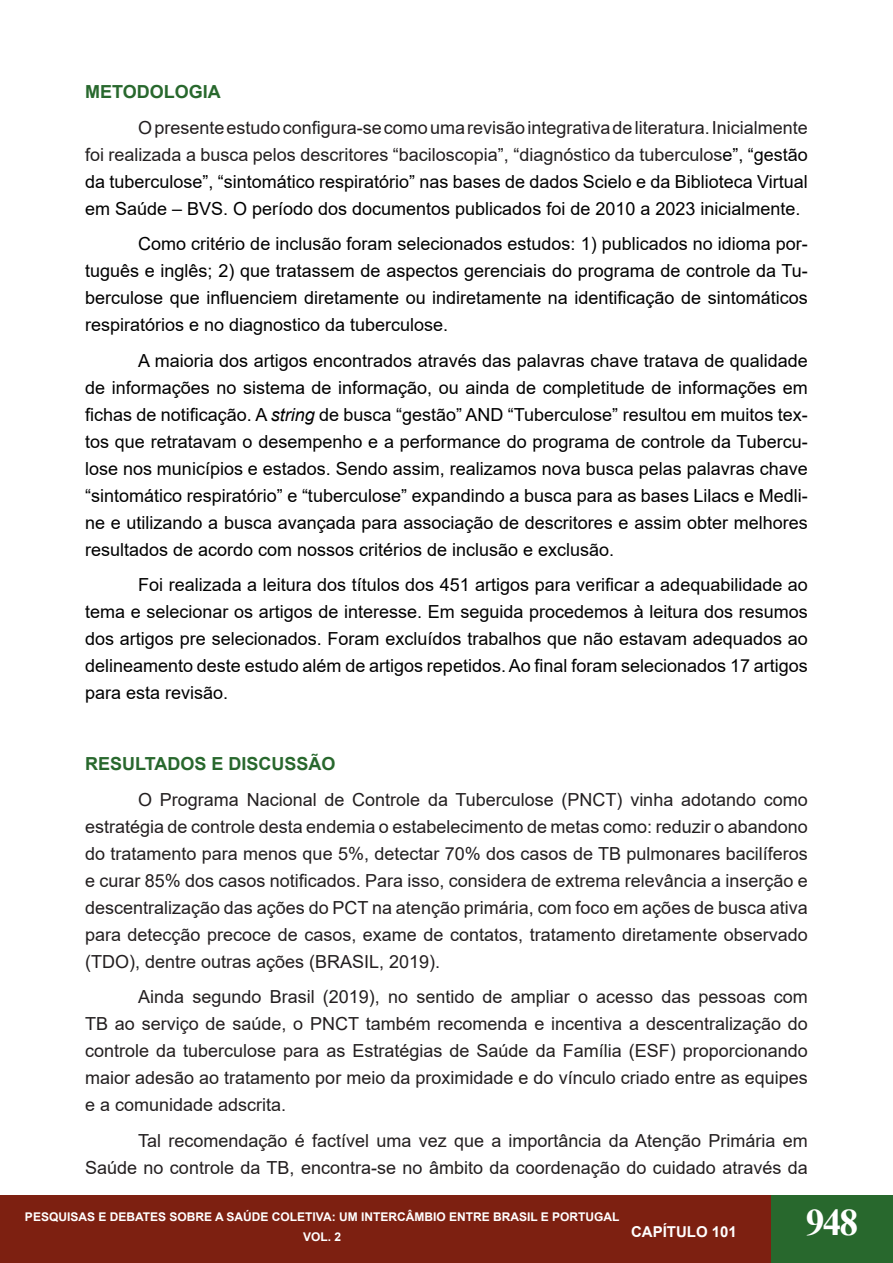
<style>
.page{position:relative;width:893px;height:1263px;background:#fff}
.page>*{position:absolute;margin:0;border:0;box-sizing:border-box;transform-origin:0 0}
.t1{font:700 37.5px "Times New Roman";color:#fff}
.x_msonormal{font:18px/27px "Arial";color:#000;text-align:justify}
.t2{font:18px/27px "Arial";color:#231f20;text-align:justify}
.t3{font:700 18px "Arial";color:#28682d}
.t4{font:700 15px "Arial";color:#fff}
.t5{font:700 12px/20.2px "Arial";color:#fff;text-align:center}
.s1{color:#231f20}
.s2{font-style:italic}
</style>
<div class="page">
<div style="left:0;top:1196px;width:893px;height:67px;background:#7d2011"></div>
<div style="left:771px;top:1196px;width:122px;height:67px;background:#28682d"></div>
<p class="t3" style="left:85px;top:79px;width:137px">METODOLOGIA</p>
<p class="x_msonormal" style="left:85px;top:114px;width:724px;text-indent:53px"><span class="s1">O presente estudo configura-se como uma revisão integrativa de literatura. Inicialmente foi realizada a busca pelos descritores “baciloscopia”, “diagnóstico da tuberculos</span>e”, “gestão da tuberculose”, “sintomático respiratório” nas bases de dados Scielo e da Biblioteca Virtual em Saúde – BVS. O período dos documentos publicados foi de 2010 a 2023 inicialmente.</p>
<p class="x_msonormal" style="left:85px;top:230px;width:724px;text-indent:53px">Como critério de inclusão foram selecionados estudos: 1) publicados no idioma por&shy;tuguês e inglês; 2) que tratassem de aspectos gerenciais do programa de controle da Tu&shy;berculose que influenciem diretamente ou indiretamente na identificação de sintomáticos respiratórios e no diagnostico da tuberculose.</p>
<p class="x_msonormal" style="left:85px;top:347px;width:724px;text-indent:53px">A maioria dos artigos encontrados através das palavras chave tratava de qualidade de informações no sistema de informação, ou ainda de completitude de informações em fichas de notificação. A <span class="s2">string</span> de busca “gestão” AND “Tuberculose” resultou em muitos tex&shy;tos que retratavam o desempenho e a performance do programa de controle da Tubercu&shy;lose nos municípios e estados. Sendo assim, realizamos nova busca pelas palavras chave “sintomático respiratório” e “tuberculose” expandindo a busca para as bases Lilacs e Medli&shy;ne e utilizando a busca avançada para associação de descritores e assim obter melhores resultados de acordo com nossos critérios de inclusão e exclusão.</p>
<p class="x_msonormal" style="left:85px;top:571px;width:724px;text-indent:53px">Foi realizada a leitura dos títulos dos 451 artigos para verificar a adequabilidade ao tema e selecionar os artigos de interesse. Em seguida procedemos à leitura dos resumos dos artigos pre selecionados. Foram excluídos trabalhos que não estavam adequados ao delineamento deste estudo além de artigos repetidos. Ao final foram selecionados 17 artigos para esta revisão.</p>
<p class="t3" style="left:85px;top:751px;width:252px">RESULTADOS E DISCUSSÃO</p>
<p class="t2" style="left:85px;top:786px;width:724px;text-indent:53px">O Programa Nacional de Controle da Tuberculose (PNCT) vinha adotando como estratégia de controle desta endemia o estabelecimento de metas como: reduzir o abandono do tratamento para menos que 5%, detectar 70% dos casos de TB pulmonares bacilíferos e curar 85% dos casos notificados. Para isso, considera de extrema relevância a inserção e descentralização das ações do PCT na atenção primária, com foco em ações de busca ativa para detecção precoce de casos, exame de contatos, tratamento diretamente observado (TDO), dentre outras ações (BRASIL, 2019).</p>
<p class="t2" style="left:85px;top:983px;width:724px;text-indent:53px">Ainda segundo Brasil (2019), no sentido de ampliar o acesso das pessoas com TB ao serviço de saúde, o PNCT também recomenda e incentiva a descentralização do controle da tuberculose para as Estratégias de Saúde da Família (ESF) proporcionando maior adesão ao tratamento por meio da proximidade e do vínculo criado entre as equipes e a comunidade adscrita.</p>
<p class="t2" style="left:85px;top:1127px;width:724px;text-align:right">Tal recomendação é factível uma vez que a importância da Atenção Primária em<br>Saúde no controle da TB, encontra-se no âmbito da coordenação do cuidado através da</p>
<p class="t5" style="left:25px;top:1207px;width:596px">PESQUISAS E DEBATES SOBRE A SAÚDE COLETIVA: UM INTERCÂMBIO ENTRE BRASIL E PORTUGAL<br>VOL. 2</p>
<p class="t4" style="left:631px;top:1221px;width:107px">CAPÍTULO 101</p>
<h1 class="t1" style="left:806px;top:1195px;width:54px">948</h1>
</div>
